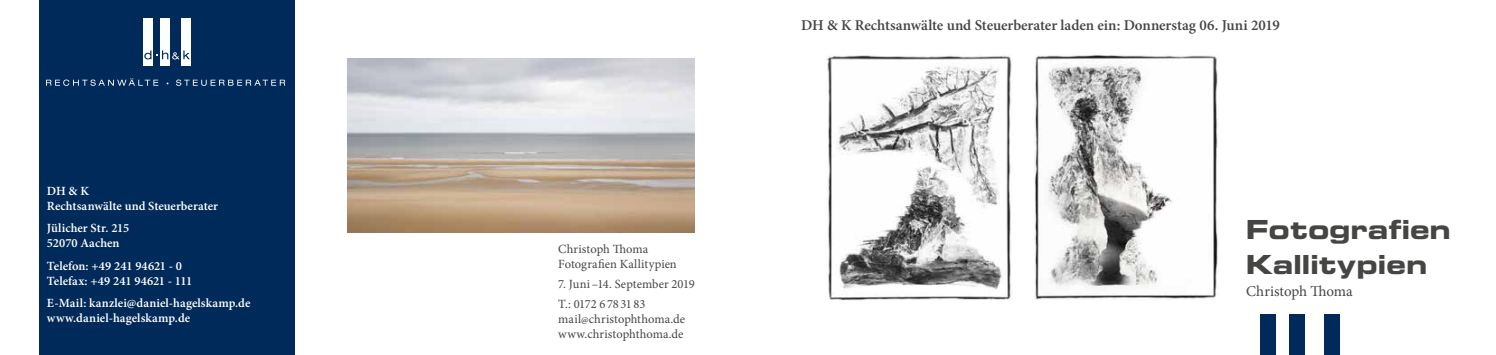
<style>
.page{position:relative;width:1496px;height:355px;background:#fff}
.page>*{position:absolute;margin:0;border:0;box-sizing:border-box;transform-origin:0 0}
.t1{font:26.25px/35px "Eurostile Bold Extended Two";color:#454544}
.t2{font:600 15px "Minion Pro";letter-spacing:-.005em;color:#454544}
.t3{font:15px "Minion Pro";letter-spacing:-.005em;color:#454544}
.t4{font:600 12.5px/15px "Minion Pro";letter-spacing:.005em;color:#fff}
.t5{font:12.5px/15px "Minion Pro";color:#454544}
.s1{font-size:10px}
</style>
<div class="page">
<div style="left:1260px;top:314px;width:15px;height:40px;background:#002a59"></div>
<div style="left:1288px;top:314px;width:16px;height:40px;background:#002a59"></div>
<div style="left:1324px;top:314px;width:15px;height:40px;background:#002a59"></div>
<div style="left:39px;top:0;width:255px;height:354px;background:#002a59"></div>
<div style="left:143px;top:19px;width:10px;height:47px;background:#fff"></div>
<div style="left:160px;top:19px;width:10px;height:47px;background:#fff"></div>
<div style="left:182px;top:19px;width:9px;height:47px;background:#fff"></div>
<svg style="left:144px;top:50px;width:46px;height:9px"></svg>
<svg style="left:46px;top:78px;width:112px;height:8px"></svg>
<svg style="left:176px;top:79px;width:109px;height:7px"></svg>
<img style="left:347px;top:58px;width:347px;height:174px">
<img style="left:1034px;top:55px;width:184px;height:245px">
<img style="left:826px;top:55px;width:186px;height:244px">
<p class="t4" style="left:47px;top:183px;width:173px">DH &amp; K<br>Rechtsanwälte und Steuerberater</p>
<p class="t4" style="left:47px;top:220px;width:84px">Jülicher Str. 215<br>52070 Aachen</p>
<p class="t4" style="left:47px;top:258px;width:147px">Telefon: +49 241 94621 - 0<br>Telefax: +49 241 94621 - 111</p>
<p class="t4" style="left:47px;top:295px;width:205px">E-Mail: kanzlei@daniel-hagelskamp.de www.daniel-hagelskamp.de</p>
<p class="t5" style="left:558px;top:241px;width:120px">Christoph Thoma<br>Fotografien Kallitypien</p>
<p class="t5" style="left:558px;top:274px;width:138px;line-height:20px">7. Juni–14. September 2019<br>T.: 0172 6 78 31 83</p>
<p class="t5" style="left:558px;top:311px;width:128px">mail<span class="s1">@</span>christophthoma.de www.christophthoma.de</p>
<p class="t2" style="left:801px;top:15px;width:480px">DH &amp; K Rechtsanwälte und Steuerberater laden ein: Donnerstag 06. Juni 2019</p>
<h1 class="t1" style="left:1245px;top:211px;width:207px">Fotografien<br>Kallitypien</h1>
<p class="t3" style="left:1246px;top:281px;width:108px">Christoph Thoma</p>
</div>
